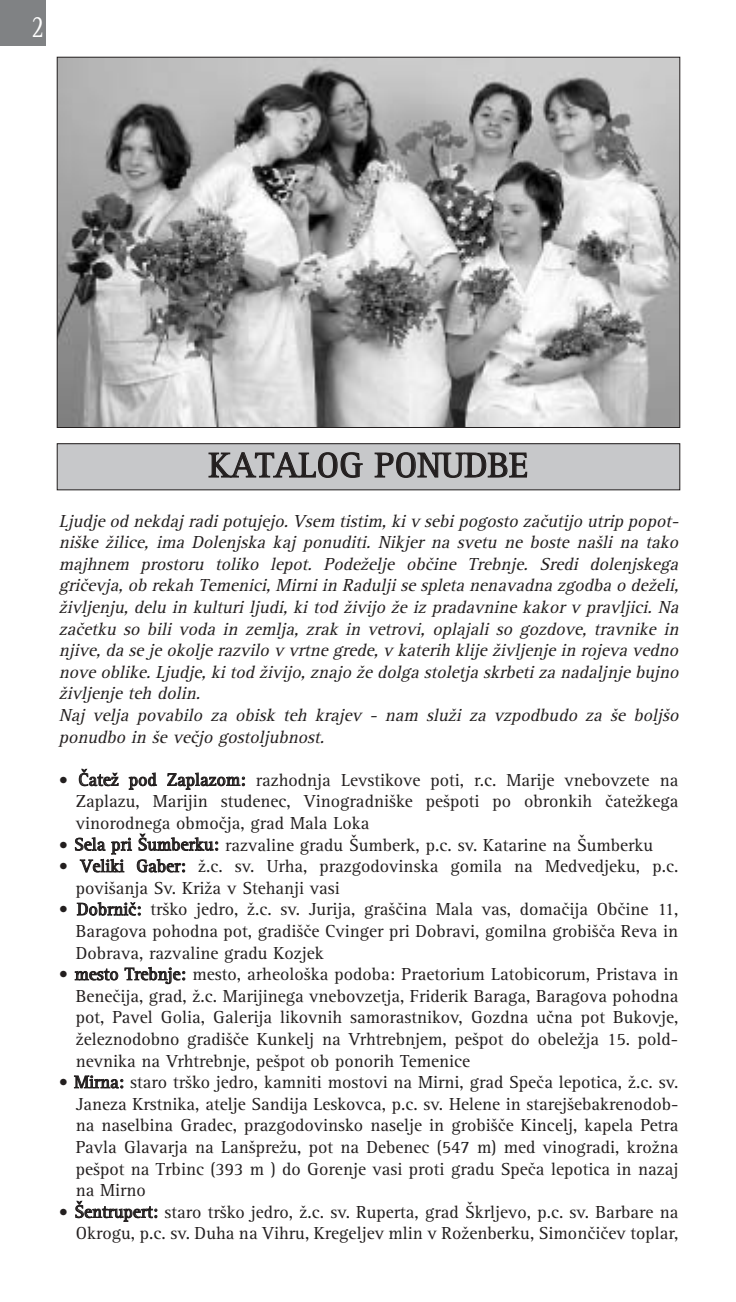
<style>
.page{position:relative;width:736px;height:1302px;background:#fff}
.page>*{position:absolute;margin:0;border:0;box-sizing:border-box;transform-origin:0 0}
.t1{font:36px "Rotis Serif SG";color:#231f1f}
.t2{font:32px "Rotis Serif SG";color:#fff;scale:.75 1}
.t3{font:18px/21.6px "Rotis Serif SG";color:#231f1f;text-align:justify}
.t4{font:italic 18px/21.6px "Rotis Serif SG";color:#231f1f}
</style>
<div class="page">
<img style="left:59px;top:59px;width:619px;height:367px">
<div style="left:57px;top:444px;width:623px;height:46px;background:#c7c8ca"></div>
<div style="left:57px;top:443px;width:623px;height:47px;border:1px solid #231f1f"></div>
<div style="left:0;top:0;width:46px;height:45px;background:#808284"></div>
<h2 class="t2" style="left:31px;top:15px;width:18px">2</h2>
<h1 class="t1" style="left:209px;top:452px;width:321px">KATALOG PONUDBE</h1>
<p class="t4" style="left:59px;top:511px;width:625px">Ljudj e od nekdaj radi potuj ej o. Vsem tistim, ki v sebi pogosto zaËutij o utrip popot&shy;niπke æilice, ima Dolenj ska kaj ponuditi. Nikj er na svetu ne boste naπli na tako majhnem prostoru toliko lepot. Podeæelj e obËine Trebnj e. Sredi dolenjskega griËevj a, ob rekah Temenici, Mirni in Radulji se spleta nenavadna zgodba o deæeli, æivlj enju, delu in kulturi ljudi, ki tod æivij o æe iz pradavnine kakor v pravlj ici. Na zaËetku so bili voda in zemlj a, zrak in vetrovi, oplaj ali so gozdove, travnike in nj ive, da se j e okolj e razvilo v vrtne grede, v katerih klij e æivlj enj e in roj eva vedno nove oblike. Ljudj e, ki tod æivij o, znaj o æe dolga stoletj a skrbeti za nadaljnj e bujno æivlj enj e teh dolin.<br>Naj velj a povabilo za obisk teh kraj ev - nam sluæi za vzpodbudo za πe boljπo ponudbo in πe veËj o gostoljubnost.</p>
<p class="t3" style="left:76px;top:771px;width:604px;text-indent:-17px">• »ateæ pod Zaplazom: razhodnja Levstikove poti, r.c. Marije vnebovzete na Zaplazu, Marijin studenec, Vinogradniπke peπpoti po obronkih Ëateækega vinorodnega obmoËja, grad Mala Loka</p>
<p class="t3" style="left:59px;top:835px;width:596px">• Sela pri ©umberku: razvaline gradu ©umberk, p.c. sv. Katarine na ©umberku</p>
<p class="t3" style="left:76px;top:857px;width:604px;text-indent:-17px">• Veliki Gaber: æ.c. sv. Urha, prazgodovinska gomila na Medvedjeku, p.c. poviπanja Sv. Kriæa v Stehanji vasi</p>
<p class="t3" style="left:76px;top:900px;width:604px;text-indent:-17px">• DobrniË: trπko jedro, æ.c. sv. Jurija, graπËina Mala vas, domaËija ObËine 11, Baragova pohodna pot, gradiπËe Cvinger pri Dobravi, gomilna grobiπËa Reva in Dobrava, razvaline gradu Kozjek</p>
<p class="t3" style="left:76px;top:965px;width:604px;text-indent:-17px">• mesto Trebnje: mesto, arheoloπka podoba: Praetorium Latobicorum, Pristava in BeneËija, grad, æ.c. Marijinega vnebovzetja, Friderik Baraga, Baragova pohodna pot, Pavel Golia, Galerija likovnih samorastnikov, Gozdna uËna pot Bukovje, æeleznodobno gradiπËe Kunkelj na Vrhtrebnjem, peπpot do obeleæja 15. pold&shy;nevnika na Vrhtrebnje, peπpot ob ponorih Temenice</p>
<p class="t3" style="left:76px;top:1073px;width:604px;text-indent:-17px">• Mirna: staro trπko jedro, kamniti mostovi na Mirni, grad SpeËa lepotica, æ.c. sv.<br>Janeza Krstnika, atelje Sandija Leskovca, p.c. sv. Helene in starejπebakrenodob&shy;na naselbina Gradec, prazgodovinsko naselje in grobiπËe Kincelj, kapela Petra Pavla Glavarja na Lanπpreæu, pot na Debenec (547 m) med vinogradi, kroæna peπpot na Trbinc (393 m ) do Gorenje vasi proti gradu SpeËa lepotica in nazaj na Mirno</p>
<p class="t3" style="left:59px;top:1203px;width:621px;text-align:right">• ©entrupert: staro trπko jedro, æ.c. sv. Ruperta, grad ©krljevo, p.c. sv. Barbare na<br>Okrogu, p.c. sv. Duha na Vihru, Kregeljev mlin v Roæenberku, SimonËiËev toplar,</p>
</div>
